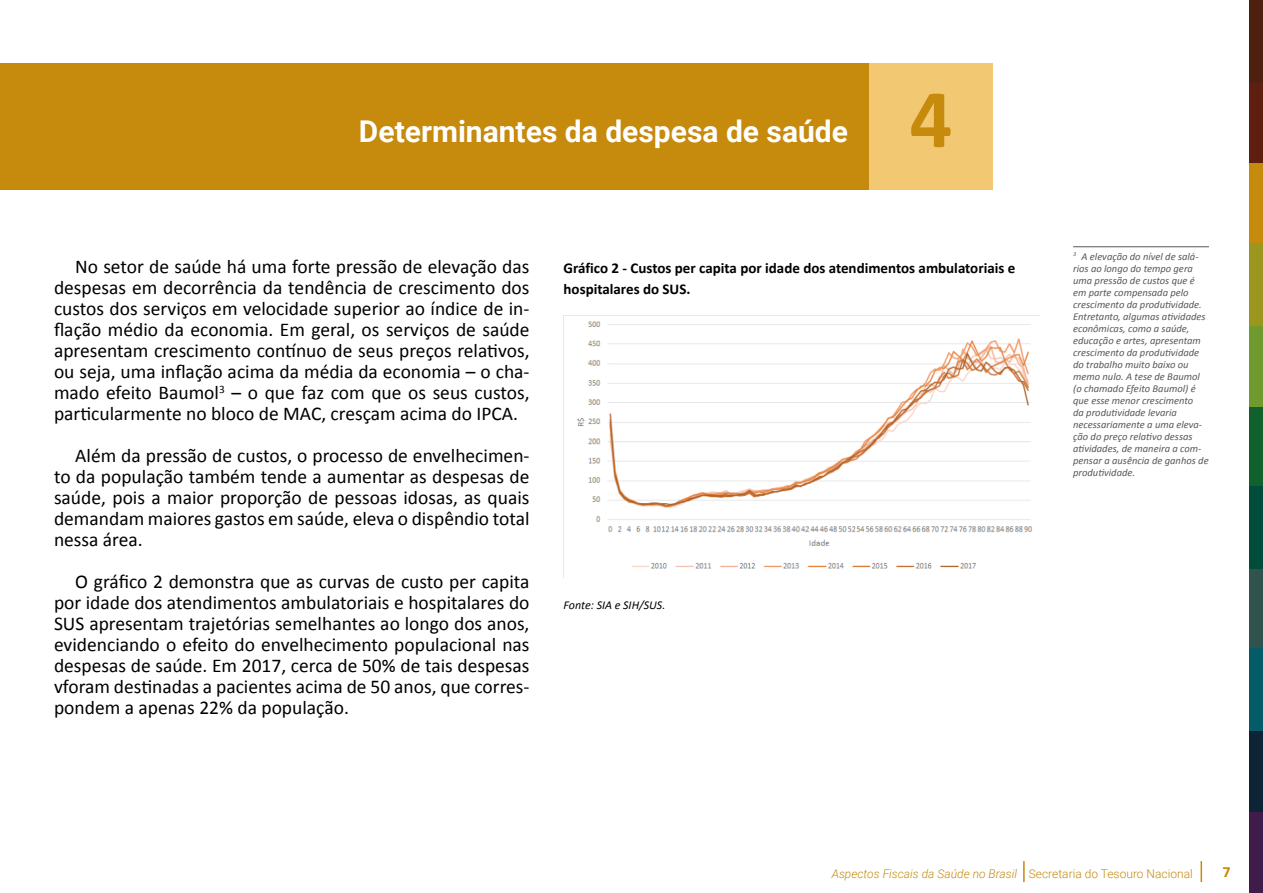
<style>
.page{position:relative;width:1263px;height:893px;background:#fff}
.page>*{position:absolute;margin:0;border:0;box-sizing:border-box;transform-origin:0 0}
.t1{font:700 84px "Calibri";color:#c68a0c}
.t2{font:700 30px "Roboto";color:#fff}
.t3{font:19.5px/21px "Calibri";color:#000;text-align:justify}
.t4{font:700 15px/21px "Calibri";color:#000}
.t5{font:900 13.5px "Roboto";color:#c68a0c}
.t6{font:italic 300 12px "Roboto";color:#c68a0c}
.t7{font:italic 12px "Calibri";color:#000}
.t8{font:italic 10.5px/12px "Calibri";color:#575756}
.s1{font-style:normal}
</style>
<div class="page">
<div style="left:1249px;top:811px;width:14px;height:82px;background:#3f1c49"></div>
<div style="left:1249px;top:406px;width:14px;height:82px;background:#10612d"></div>
<div style="left:1249px;top:567px;width:14px;height:83px;background:#30534e"></div>
<div style="left:1249px;top:162px;width:14px;height:83px;background:#c68a0c"></div>
<div style="left:1249px;top:729px;width:14px;height:82px;background:#0d2436"></div>
<div style="left:1249px;top:324px;width:14px;height:82px;background:#709a2d"></div>
<div style="left:1249px;top:486px;width:14px;height:82px;background:#014c3b"></div>
<div style="left:1249px;top:81px;width:14px;height:82px;background:#5f1f10"></div>
<div style="left:1249px;top:648px;width:14px;height:83px;background:#065b69"></div>
<div style="left:1249px;top:243px;width:14px;height:83px;background:#9b961d"></div>
<div style="left:1249px;top:0;width:14px;height:82px;background:#4e2010"></div>
<hr style="left:1200px;top:861px;width:2px;height:21px;background:#c68a0c">
<hr style="left:1023px;top:861px;width:2px;height:21px;background:#c68a0c">
<div style="left:0;top:63px;width:869px;height:126px;background:#c68a0c"></div>
<div style="left:869px;top:63px;width:124px;height:126px;background:#f2c872"></div>
<hr style="left:1073px;top:246px;width:136px;height:1px;background:#575756">
<img style="left:564px;top:315px;width:475px;height:254px">
<h2 class="t2" style="left:359px;top:110px;width:491px">Determinantes da despesa de saúde</h2>
<h1 class="t1" style="left:910px;top:67px;width:44px">4</h1>
<p class="t3" style="left:54px;top:255px;width:477px;text-indent:21px">No setor de saúde há uma forte pressão de elevação das despesas em decorrência da tendência de crescimento dos custos dos serviços em velocidade superior ao índice de in&shy;flação médio da economia. Em geral, os serviços de saúde apresentam crescimento contínuo de seus preços relativos, ou seja, uma inflação acima da média da economia – o cha&shy;mado efeito Baumol<sup>3</sup> – o que faz com que os seus custos, particularmente no bloco de MAC, cresçam acima do IPCA.</p>
<p class="t3" style="left:54px;top:444px;width:477px;text-indent:21px">Além da pressão de custos, o processo de envelhecimen&shy;to da população também tende a aumentar as despesas de saúde, pois a maior proporção de pessoas idosas, as quais demandam maiores gastos em saúde, eleva o dispêndio total nessa área.</p>
<p class="t3" style="left:54px;top:570px;width:477px;text-indent:21px">O gráfico 2 demonstra que as curvas de custo per capita por idade dos atendimentos ambulatoriais e hospitalares do SUS apresentam trajetórias semelhantes ao longo dos anos, evidenciando o efeito do envelhecimento populacional nas despesas de saúde. Em 2017, cerca de 50% de tais despesas vforam destinadas a pacientes acima de 50 anos, que corres&shy;pondem a apenas 22% da população.</p>
<p class="t4" style="left:564px;top:257px;width:453px">Gráfico 2 - Custos per capita por idade dos atendimentos ambulatoriais e hospitalares do SUS.</p>
<p class="t7" style="left:564px;top:598px;width:103px">Fonte: SIA e SIH/SUS.</p>
<p class="t8" style="left:1073px;top:250px;width:137px"><sup>3</sup> A elevação do nível de salá&shy;rios ao longo do tempo gera uma pressão de custos que é em parte compensada pelo crescimento da produtividade.<br>Entretanto, algumas atividades econômicas, como a saúde, educação e artes, apresentam crescimento da produtividade do trabalho muito baixo ou memo nulo. A tese de Baumol (o chamado Efeito Baumol) é que esse menor crescimento<br>da produtividade levaria necessariamente a uma eleva&shy;ção do preço relativo dessas atividades, de maneira a com&shy;pensar a ausência de ganhos de produtividade.</p>
<p class="t6" style="left:832px;top:865px;width:363px">Aspectos Fiscais da Saúde no Brasil <span class="s1">Secretaria do Tesouro Nacional</span></p>
<p class="t5" style="left:1223px;top:862px;width:9px">7</p>
</div>
